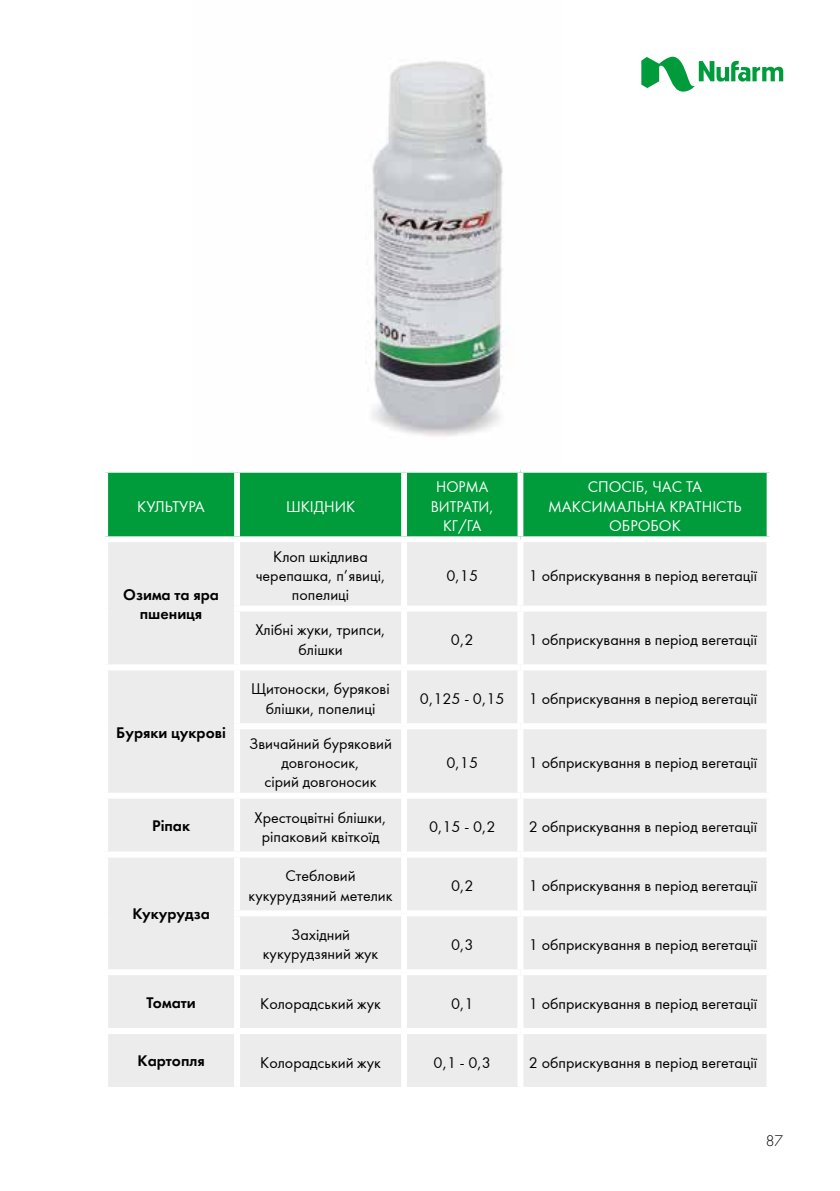
<style>
.page{position:relative;width:840px;height:1191px;background:#fff}
.page>*{position:absolute;margin:0;border:0;box-sizing:border-box;transform-origin:0 0}
.t1{font:16px/19.2px "Futura Book C";color:#000;text-align:center}
.t2{font:16px/19.2px "Futura Demi C";color:#000;text-align:center}
.t3{font:16px/19.2px "Futura Book C";color:#fff;text-align:center}
.t4{font:16px/19.2px "Futura Book C";color:#fff;text-align:center;scale:.96 1}
.t5{font:16px "Futura Light C";color:#000}
</style>
<div class="page">
<svg style="left:641px;top:57px;width:141px;height:35px"></svg>
<img style="left:366px;top:61px;width:138px;height:376px">
<div style="left:108px;top:473px;width:658px;height:63px;background:#009c3b"></div>
<div style="left:108px;top:542px;width:658px;height:545px;background:#ececec"></div>
<div style="left:234px;top:605px;width:167px;height:6px;background:#fff"></div>
<div style="left:407px;top:605px;width:113px;height:6px;background:#fff"></div>
<div style="left:237px;top:664px;width:164px;height:6px;background:#fff"></div>
<div style="left:407px;top:664px;width:113px;height:6px;background:#fff"></div>
<div style="left:234px;top:723px;width:167px;height:6px;background:#fff"></div>
<div style="left:407px;top:723px;width:113px;height:6px;background:#fff"></div>
<div style="left:237px;top:792px;width:164px;height:6px;background:#fff"></div>
<div style="left:407px;top:792px;width:113px;height:6px;background:#fff"></div>
<div style="left:237px;top:851px;width:164px;height:6px;background:#fff"></div>
<div style="left:407px;top:851px;width:113px;height:6px;background:#fff"></div>
<div style="left:234px;top:910px;width:167px;height:6px;background:#fff"></div>
<div style="left:407px;top:910px;width:113px;height:6px;background:#fff"></div>
<div style="left:237px;top:969px;width:164px;height:6px;background:#fff"></div>
<div style="left:407px;top:969px;width:113px;height:6px;background:#fff"></div>
<div style="left:237px;top:1028px;width:164px;height:6px;background:#fff"></div>
<div style="left:407px;top:1028px;width:113px;height:6px;background:#fff"></div>
<div style="left:234px;top:473px;width:6px;height:63px;background:#fff"></div>
<div style="left:401px;top:473px;width:6px;height:63px;background:#fff"></div>
<div style="left:517px;top:473px;width:6px;height:63px;background:#fff"></div>
<div style="left:401px;top:542px;width:6px;height:66px;background:#fff"></div>
<div style="left:401px;top:608px;width:6px;height:59px;background:#fff"></div>
<div style="left:401px;top:667px;width:6px;height:59px;background:#fff"></div>
<div style="left:401px;top:726px;width:6px;height:69px;background:#fff"></div>
<div style="left:401px;top:795px;width:6px;height:59px;background:#fff"></div>
<div style="left:401px;top:854px;width:6px;height:59px;background:#fff"></div>
<div style="left:401px;top:913px;width:6px;height:59px;background:#fff"></div>
<div style="left:401px;top:972px;width:6px;height:59px;background:#fff"></div>
<div style="left:401px;top:1031px;width:6px;height:56px;background:#fff"></div>
<div style="left:102px;top:1086px;width:138px;height:6px;background:#fff"></div>
<div style="left:517px;top:1086px;width:255px;height:6px;background:#fff"></div>
<div style="left:234px;top:798px;width:6px;height:53px;background:#fff"></div>
<div style="left:234px;top:975px;width:6px;height:53px;background:#fff"></div>
<div style="left:234px;top:1034px;width:6px;height:52px;background:#fff"></div>
<div style="left:517px;top:542px;width:6px;height:63px;background:#fff"></div>
<div style="left:517px;top:611px;width:6px;height:53px;background:#fff"></div>
<div style="left:517px;top:670px;width:6px;height:53px;background:#fff"></div>
<div style="left:517px;top:729px;width:6px;height:63px;background:#fff"></div>
<div style="left:517px;top:798px;width:6px;height:53px;background:#fff"></div>
<div style="left:517px;top:857px;width:6px;height:53px;background:#fff"></div>
<div style="left:517px;top:916px;width:6px;height:53px;background:#fff"></div>
<div style="left:517px;top:975px;width:6px;height:53px;background:#fff"></div>
<div style="left:517px;top:1034px;width:6px;height:52px;background:#fff"></div>
<div style="left:520px;top:605px;width:252px;height:6px;background:#fff"></div>
<div style="left:520px;top:664px;width:252px;height:6px;background:#fff"></div>
<div style="left:520px;top:723px;width:252px;height:6px;background:#fff"></div>
<div style="left:520px;top:792px;width:252px;height:6px;background:#fff"></div>
<div style="left:520px;top:851px;width:252px;height:6px;background:#fff"></div>
<div style="left:520px;top:910px;width:252px;height:6px;background:#fff"></div>
<div style="left:520px;top:969px;width:252px;height:6px;background:#fff"></div>
<div style="left:520px;top:1028px;width:252px;height:6px;background:#fff"></div>
<div style="left:102px;top:1028px;width:135px;height:6px;background:#fff"></div>
<div style="left:234px;top:542px;width:6px;height:63px;background:#fff"></div>
<div style="left:234px;top:611px;width:6px;height:53px;background:#fff"></div>
<div style="left:102px;top:664px;width:135px;height:6px;background:#fff"></div>
<div style="left:234px;top:670px;width:6px;height:53px;background:#fff"></div>
<div style="left:234px;top:729px;width:6px;height:63px;background:#fff"></div>
<div style="left:102px;top:792px;width:135px;height:6px;background:#fff"></div>
<div style="left:102px;top:851px;width:135px;height:6px;background:#fff"></div>
<div style="left:234px;top:857px;width:6px;height:53px;background:#fff"></div>
<div style="left:234px;top:916px;width:6px;height:53px;background:#fff"></div>
<div style="left:102px;top:969px;width:135px;height:6px;background:#fff"></div>
<p class="t3" style="left:137px;top:497px;width:69px">КУЛЬТУРА</p>
<p class="t3" style="left:286px;top:497px;width:71px">ШКІДНИК</p>
<p class="t2" style="left:123px;top:585px;width:97px">Озима та яра пшениця</p>
<p class="t1" style="left:255px;top:547px;width:131px">Клоп шкідлива черепашка, п’явиці, попелиці</p>
<p class="t4" style="left:430px;top:478px;width:67px">НОРМА<br>ВИТРАТИ,<br>КГ/ГА</p>
<p class="t3" style="left:548px;top:478px;width:195px">СПОСІБ, ЧАС ТА<br>МАКСИМАЛЬНА КРАТНІСТЬ<br>ОБРОБОК</p>
<p class="t1" style="left:446px;top:566px;width:33px">0,15</p>
<p class="t1" style="left:528px;top:566px;width:229px">1 обприскування в період вегетації</p>
<p class="t2" style="left:116px;top:722px;width:111px">Буряки цукрові</p>
<p class="t1" style="left:255px;top:621px;width:131px">Хлібні жуки, трипси, блішки</p>
<p class="t1" style="left:450px;top:630px;width:24px">0,2</p>
<p class="t1" style="left:528px;top:630px;width:229px">1 обприскування в період вегетації</p>
<p class="t1" style="left:251px;top:679px;width:140px">Щитоноски, бурякові блішки, попелиці</p>
<p class="t1" style="left:419px;top:689px;width:86px">0,125 - 0,15</p>
<p class="t1" style="left:528px;top:689px;width:229px">1 обприскування в період вегетації</p>
<p class="t1" style="left:249px;top:734px;width:144px">Звичайний буряковий довгоносик,<br>сірий довгоносик</p>
<p class="t1" style="left:446px;top:753px;width:33px">0,15</p>
<p class="t1" style="left:528px;top:753px;width:229px">1 обприскування в період вегетації</p>
<p class="t2" style="left:152px;top:816px;width:39px">Ріпак</p>
<p class="t1" style="left:254px;top:808px;width:133px">Хрестоцвітні блішки, ріпаковий квіткоїд</p>
<p class="t1" style="left:429px;top:817px;width:68px">0,15 - 0,2</p>
<p class="t1" style="left:528px;top:817px;width:229px">2 обприскування в період вегетації</p>
<p class="t2" style="left:132px;top:904px;width:79px">Кукурудза</p>
<p class="t1" style="left:248px;top:866px;width:145px">Стебловий кукурудзяний метелик</p>
<p class="t1" style="left:451px;top:876px;width:24px">0,2</p>
<p class="t1" style="left:528px;top:876px;width:229px">1 обприскування в період вегетації</p>
<p class="t1" style="left:263px;top:925px;width:117px">Західний кукурудзяний жук</p>
<p class="t1" style="left:451px;top:935px;width:24px">0,3</p>
<p class="t1" style="left:528px;top:935px;width:229px">1 обприскування в період вегетації</p>
<p class="t2" style="left:146px;top:992px;width:51px">Томати</p>
<p class="t1" style="left:260px;top:994px;width:122px">Колорадський жук</p>
<p class="t1" style="left:451px;top:994px;width:24px">0,1</p>
<p class="t1" style="left:528px;top:994px;width:229px">1 обприскування в період вегетації</p>
<p class="t2" style="left:137px;top:1051px;width:69px">Картопля</p>
<p class="t1" style="left:260px;top:1052px;width:122px">Колорадський жук</p>
<p class="t1" style="left:433px;top:1052px;width:59px">0,1 - 0,3</p>
<p class="t1" style="left:528px;top:1052px;width:229px">2 обприскування в період вегетації</p>
<p class="t5" style="left:765px;top:1132px;width:19px">87</p>
</div>
